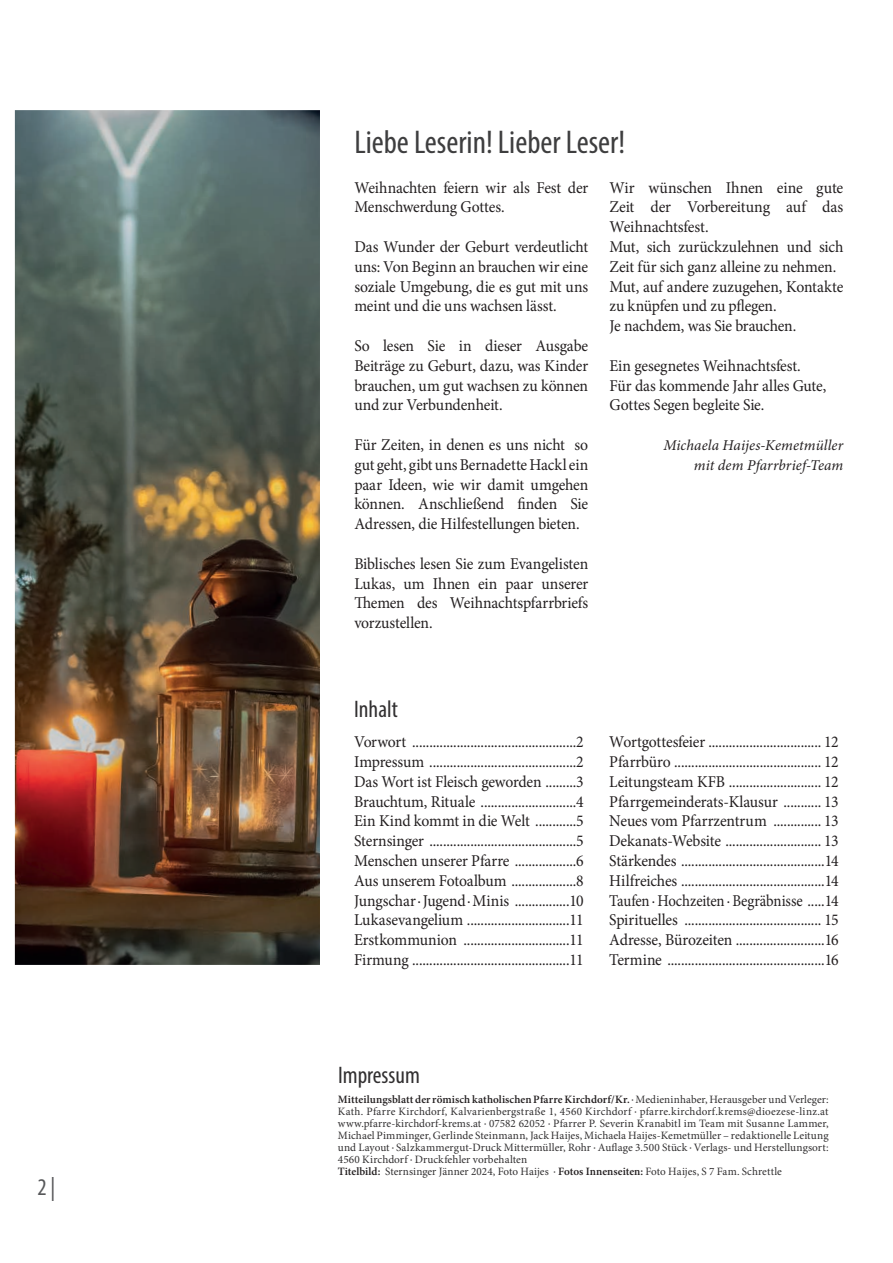
<style>
.page{position:relative;width:893px;height:1263px;background:#fff}
.page>*{position:absolute;margin:0;border:0;box-sizing:border-box;transform-origin:0 0}
.Ü_Myriad_cond_22{font:condensed 33px "Myriad Pro";color:#3e3e3f}
.Ü3_Myriad_cond_16{font:condensed 24px "Myriad Pro";color:#312f30}
.t1{font:condensed 24px "Myriad Pro";color:#57585a}
.N_Aufzählung_Minion_Einrückung_1{font:16.5px "Minion Pro";letter-spacing:-.01em;color:#231f20;scale:.95 1}
.Fließtext_Minion_11{font:16.5px/19.8px "Minion Pro";letter-spacing:-.01em;color:#231f20;scale:.95 1}
.Fließtext_Minion_11-2{font:16.5px/19.8px "Minion Pro";letter-spacing:-.01em;color:#231f20;text-align:justify;scale:.96 1}
.N_Aufzählung_Minion_Einrückung_1-2{font:16.5px "Minion Pro";letter-spacing:-.01em;color:#231f20;scale:.9 1}
.Fließtext_Minion_11-3{font:italic 15px "Minion Pro";letter-spacing:.005em;color:#231f20}
.Impressum{font:11.25px/12px "Minion Pro";letter-spacing:.005em;color:#312f30;text-align:justify}
.s1{font-weight:600;color:#231f20}
.s2{font-family:"Myriad Pro"}
</style>
<div class="page">
<img style="left:15px;top:110px;width:305px;height:855px">
<h2 class="t1" style="left:37px;top:1172px;width:19px">2 |</h2>
<p class="Ü_Myriad_cond_22" style="left:354px;top:122px;width:272px">Liebe Leserin! Lieber Leser!</p>
<p class="Fließtext_Minion_11" style="left:354px;top:178px;width:248px">Weihnachten feiern wir als Fest der<br>Menschwerdung Gottes.</p>
<p class="Fließtext_Minion_11" style="left:354px;top:237px;width:248px;text-align:justify">Das Wunder der Geburt verdeutlicht uns: Von Beginn an brauchen wir eine soziale Umgebung, die es gut mit uns meint und die uns wachsen lässt.</p>
<p class="Fließtext_Minion_11" style="left:354px;top:336px;width:248px;text-align:justify">So lesen Sie in dieser Ausgabe Beiträge zu Geburt, dazu, was Kinder brauchen, um gut wachsen zu können und zur Verbundenheit.</p>
<p class="Fließtext_Minion_11" style="left:354px;top:435px;width:248px;text-align:justify">Für Zeiten, in denen es uns nicht so gut geht, gibt uns Bernadette Hackl ein paar Ideen, wie wir damit umgehen können. Anschließend finden Sie Adressen, die Hilfestellungen bieten.</p>
<p class="Fließtext_Minion_11" style="left:354px;top:554px;width:248px;text-align:justify">Biblisches lesen Sie zum Evangelisten Lukas, um Ihnen ein paar unserer Themen des Weihnachtspfarrbriefs vorzustellen.</p>
<p class="Fließtext_Minion_11-2" style="left:609px;top:178px;width:245px">Wir wünschen Ihnen eine gute Zeit der Vorbereitung auf das Weihnachtsfest.</p>
<p class="Fließtext_Minion_11" style="left:609px;top:237px;width:248px">Mut, sich zurückzulehnen und sich<br>Zeit für sich ganz alleine zu nehmen.</p>
<p class="Fließtext_Minion_11" style="left:609px;top:277px;width:248px">Mut, auf andere zuzugehen, Kontakte zu knüpfen und zu pflegen.</p>
<p class="Fließtext_Minion_11" style="left:609px;top:316px;width:198px">Je nachdem, was Sie brauchen.</p>
<p class="Fließtext_Minion_11" style="left:609px;top:356px;width:203px">Ein gesegnetes Weihnachtsfest.</p>
<p class="Fließtext_Minion_11" style="left:609px;top:376px;width:230px">Für das kommende Jahr alles Gute,<br>Gottes Segen begleite Sie.</p>
<p class="Fließtext_Minion_11-3" style="left:663px;top:435px;width:181px">Michaela Haijes-Kemetmüller</p>
<p class="Fließtext_Minion_11-3" style="left:694px;top:455px;width:151px">mit dem Pfarrbrief-Team</p>
<p class="Ü3_Myriad_cond_16" style="left:354px;top:694px;width:45px">Inhalt</p>
<p class="N_Aufzählung_Minion_Einrückung_1" style="left:354px;top:731px;width:243px">Vorwort ................................................2</p>
<p class="N_Aufzählung_Minion_Einrückung_1" style="left:354px;top:750px;width:243px">Impressum ...........................................2</p>
<p class="N_Aufzählung_Minion_Einrückung_1" style="left:354px;top:770px;width:243px">Das Wort ist Fleisch geworden .........3</p>
<p class="N_Aufzählung_Minion_Einrückung_1" style="left:354px;top:790px;width:243px">Brauchtum, Rituale ............................4</p>
<p class="N_Aufzählung_Minion_Einrückung_1" style="left:354px;top:810px;width:243px">Ein Kind kommt in die Welt ............5</p>
<p class="N_Aufzählung_Minion_Einrückung_1" style="left:354px;top:830px;width:243px">Sternsinger ...........................................5</p>
<p class="N_Aufzählung_Minion_Einrückung_1" style="left:354px;top:849px;width:243px">Menschen unserer Pfarre ..................6</p>
<p class="N_Aufzählung_Minion_Einrückung_1" style="left:354px;top:869px;width:243px">Aus unserem Fotoalbum ...................8</p>
<p class="N_Aufzählung_Minion_Einrückung_1" style="left:354px;top:889px;width:243px">Jungschar∙Jugend∙Minis ................10</p>
<p class="N_Aufzählung_Minion_Einrückung_1" style="left:354px;top:909px;width:243px">Lukasevangelium ..............................11</p>
<p class="N_Aufzählung_Minion_Einrückung_1" style="left:354px;top:929px;width:243px">Erstkommunion ...............................11</p>
<p class="N_Aufzählung_Minion_Einrückung_1" style="left:354px;top:948px;width:243px">Firmung ..............................................11</p>
<p class="N_Aufzählung_Minion_Einrückung_1" style="left:609px;top:731px;width:243px">Wortgottesfeier ................................. 12</p>
<p class="N_Aufzählung_Minion_Einrückung_1" style="left:609px;top:750px;width:243px">Pfarrbüro ........................................... 12</p>
<p class="N_Aufzählung_Minion_Einrückung_1" style="left:609px;top:770px;width:243px">Leitungsteam KFB ........................... 12</p>
<p class="N_Aufzählung_Minion_Einrückung_1" style="left:609px;top:790px;width:243px">Pfarrgemeinderats-Klausur ........... 13</p>
<p class="N_Aufzählung_Minion_Einrückung_1" style="left:609px;top:810px;width:243px">Neues vom Pfarrzentrum .............. 13</p>
<p class="N_Aufzählung_Minion_Einrückung_1" style="left:609px;top:830px;width:243px">Dekanats-Website ............................ 13</p>
<p class="N_Aufzählung_Minion_Einrückung_1" style="left:609px;top:849px;width:243px">Stärkendes ..........................................14</p>
<p class="N_Aufzählung_Minion_Einrückung_1" style="left:609px;top:869px;width:243px">Hilfreiches ..........................................14</p>
<p class="N_Aufzählung_Minion_Einrückung_1-2" style="left:609px;top:889px;width:257px">Taufen ∙Hochzeiten ∙Begräbnisse .....14</p>
<p class="N_Aufzählung_Minion_Einrückung_1" style="left:609px;top:909px;width:243px">Spirituelles ........................................ 15</p>
<p class="N_Aufzählung_Minion_Einrückung_1" style="left:609px;top:929px;width:243px">Adresse, Bürozeiten ..........................16</p>
<p class="N_Aufzählung_Minion_Einrückung_1" style="left:609px;top:948px;width:243px">Termine ..............................................16</p>
<p class="Ü3_Myriad_cond_16" style="left:338px;top:1060px;width:83px">Impressum</p>
<p class="Impressum" style="left:338px;top:1093px;width:492px"><span class="s1">Mitteilungsblatt der römisch katholischen Pfarre Kirchdorf/Kr.</span> <span class="s2">∙</span> Medieninhaber, Herausgeber und Verleger:<br>Kath. Pfarre Kirchdorf, Kalvarienbergstraße 1, 4560 Kirchdorf <span class="s2">∙</span> pfarre.kirchdorf.krems@dioezese‑linz.at www.pfarre-kirchdorf-krems.at <span class="s2">∙</span> 07582 62052 <span class="s2">∙</span> Pfarrer P. Severin Kranabitl im Team mit Susanne Lammer, Michael Pimminger, Gerlinde Steinmann, Jack Haijes, Michaela Haijes-Kemetmüller – redaktionelle Leitung und Layout <span class="s2">∙</span> Salzkammergut-Druck Mittermüller, Rohr <span class="s2">∙</span> Auflage 3.500 Stück <span class="s2">∙</span> Verlags- und Herstellungsort:<br>4560 Kirchdorf <span class="s2">∙</span> Druckfehler vorbehalten</p>
<p class="Impressum" style="left:338px;top:1165px;width:446px"><span class="s1">Titelbild:</span> Sternsinger Jänner 2024, Foto Haijes <span class="s2">∙</span> <span class="s1">Fotos Innenseiten:</span> Foto Haijes, S 7 Fam. Schrettle</p>
</div>
